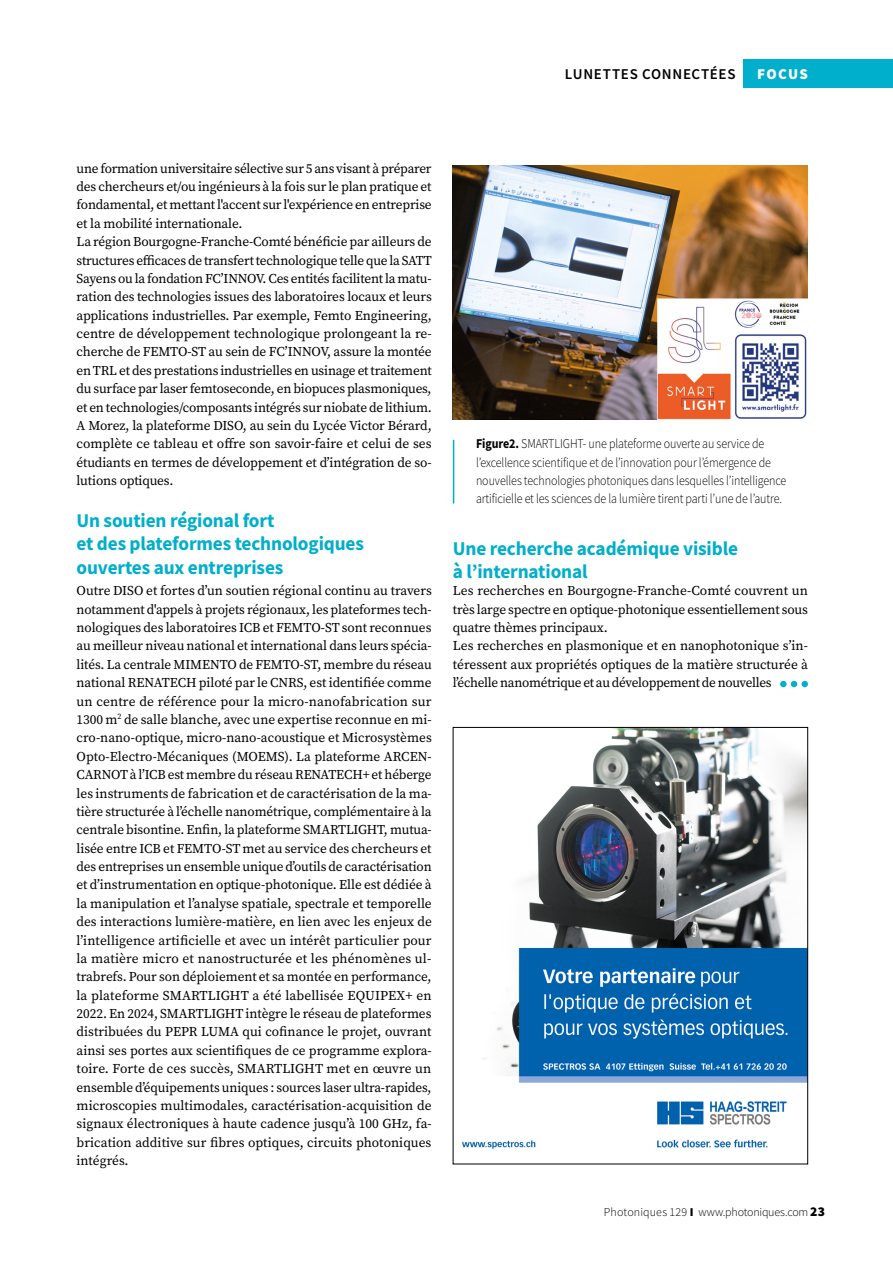
<style>
.page{position:relative;width:893px;height:1263px;background:#fff}
.page>*{position:absolute;margin:0;border:0;box-sizing:border-box;transform-origin:0 0}
.t1{font:700 19.5px/23.4px "Source Sans Pro";letter-spacing:-.01em;color:#00afcb}
.t2{font:600 15px "Source Sans Pro";color:#000}
.t3{font:900 15px "Source Sans Pro";letter-spacing:.08em;color:#fff}
.t4{font:13.5px/18.3px "Source Serif Pro";letter-spacing:-.01em;color:#000}
.t5{font:300 13.5px/18.3px "Source Sans Pro";letter-spacing:-.01em;color:#000;scale:.89 1}
.t6{font:300 12px "Source Sans Pro";letter-spacing:.005em;color:#000}
.s1{font-weight:700}
.s2{font-weight:900}
.s3{font-weight:900;font-size:13.5px}
</style>
<div class="page">
<div style="left:743px;top:60px;width:150px;height:28px;background:#00afcb"></div>
<div style="left:780px;top:681px;width:7px;height:6px;background:#00afcb;border-radius:50%"></div>
<svg style="left:791px;top:681px;width:6px;height:6px"></svg>
<div style="left:801px;top:681px;width:7px;height:6px;background:#00afcb;border-radius:50%"></div>
<img style="left:453px;top:166px;width:355px;height:253px">
<hr style="left:453px;top:440px;width:1px;height:63px;background:#00afcb">
<img style="left:462px;top:729px;width:344px;height:420px">
<div style="left:453px;top:727px;width:355px;height:437px;border:1px solid #000"></div>
<p class="t2" style="left:565px;top:64px;width:10px">LUNETTES</p>
<p class="t2" style="left:642px;top:64px;width:11px">CONNECT</p>
<p class="t2" style="left:710px;top:64px;width:18px">ÉES</p>
<p class="t3" style="left:757px;top:64px;width:52px">FOCUS</p>
<p class="t4" style="left:77px;top:159px;width:357px">une formation universitaire sélective sur 5 ans visant à préparer des chercheurs et/ou ingénieurs à la fois sur le plan pratique et fondamental, et mettant l'accent sur l'expérience en entreprise et la mobilité internationale.<br>La région Bourgogne-Franche-Comté bénéficie par ailleurs de structures efficaces de transfert technologique telle que la SATT Sayens ou la fondation FC’INNOV. Ces entités facilitent la matu&shy;ration des technologies issues des laboratoires locaux et leurs applications industrielles. Par exemple, Femto Engineering, centre de développement technologique prolongeant la re&shy;cherche de FEMTO-ST au sein de FC’INNOV, assure la montée en TRL et des prestations industrielles en usinage et traitement du surface par laser femtoseconde, en biopuces plasmoniques, et en technologies/composants intégrés sur niobate de lithium.<br>A Morez, la plateforme DISO, au sein du Lycée Victor Bérard, complète ce tableau et offre son savoir-faire et celui de ses étudiants en termes de développement et d’intégration de so&shy;lutions optiques.</p>
<h1 class="t1" style="left:77px;top:508px;width:289px">Un soutien régional fort<br>et des plateformes technologiques ouvertes aux entreprises</h1>
<p class="t4" style="left:77px;top:582px;width:357px;text-align:justify">Outre DISO et fortes d’un soutien régional continu au travers notamment d'appels à projets régionaux, les plateformes tech&shy;nologiques des laboratoires ICB et FEMTO-ST sont reconnues au meilleur niveau national et international dans leurs spécia&shy;lités. La centrale MIMENTO de FEMTO-ST, membre du réseau national RENATECH piloté par le CNRS, est identifiée comme un centre de référence pour la micro-nanofabrication sur 1300 m<sup>2</sup> de salle blanche, avec une expertise reconnue en mi&shy;cro-nano-optique, micro-nano-acoustique et Microsystèmes Opto-Electro-Mécaniques (MOEMS). La plateforme ARCEN-CARNOT à l’ICB est membre du réseau RENATECH+ et héberge les instruments de fabrication et de caractérisation de la ma&shy;tière structurée à l’échelle nanométrique, complémentaire à la centrale bisontine. Enfin, la plateforme SMARTLIGHT, mutua&shy;lisée entre ICB et FEMTO-ST met au service des chercheurs et des entreprises un ensemble unique d’outils de caractérisation et d’instrumentation en optique-photonique. Elle est dédiée à la manipulation et l’analyse spatiale, spectrale et temporelle des interactions lumière-matière, en lien avec les enjeux de l’intelligence artificielle et avec un intérêt particulier pour la matière micro et nanostructurée et les phénomènes ul&shy;trabrefs. Pour son déploiement et sa montée en performance, la plateforme SMARTLIGHT a été labellisée EQUIPEX+ en 2022. En 2024, SMARTLIGHT intègre le réseau de plateformes distribuées du PEPR LUMA qui cofinance le projet, ouvrant ainsi ses portes aux scientifiques de ce programme explora&shy;toire. Forte de ces succès, SMARTLIGHT met en œuvre un ensemble d’équipements uniques : sources laser ultra-rapides, microscopies multimodales, caractérisation-acquisition de signaux électroniques à haute cadence jusqu’à 100 GHz, fa&shy;brication additive sur fibres optiques, circuits photoniques intégrés.</p>
<p class="t5" style="left:476px;top:435px;width:350px"><span class="s1">Figure2.</span> SMARTLIGHT- une plateforme ouverte au service de l’excellence scientifique et de l’innovation pour l’émergence de nouvelles technologies photoniques dans lesquelles l’intelligence artificielle et les sciences de la lumière tirent parti l’une de l’autre.</p>
<h1 class="t1" style="left:453px;top:536px;width:287px">Une recherche académique visible à l’international</h1>
<p class="t4" style="left:453px;top:582px;width:357px">Les recherches en Bourgogne-Franche-Comté couvrent un très large spectre en optique-photonique essentiellement sous quatre thèmes principaux.<br>Les recherches en plasmonique et en nanophotonique s’in&shy;téressent aux propriétés optiques de la matière structurée à l’échelle nanométrique et au développement de nouvelles</p>
<p class="t6" style="left:604px;top:1205px;width:222px">Photoniques 129 <span class="s2">I</span> www.photoniques.com <span class="s3">23</span></p>
</div>
